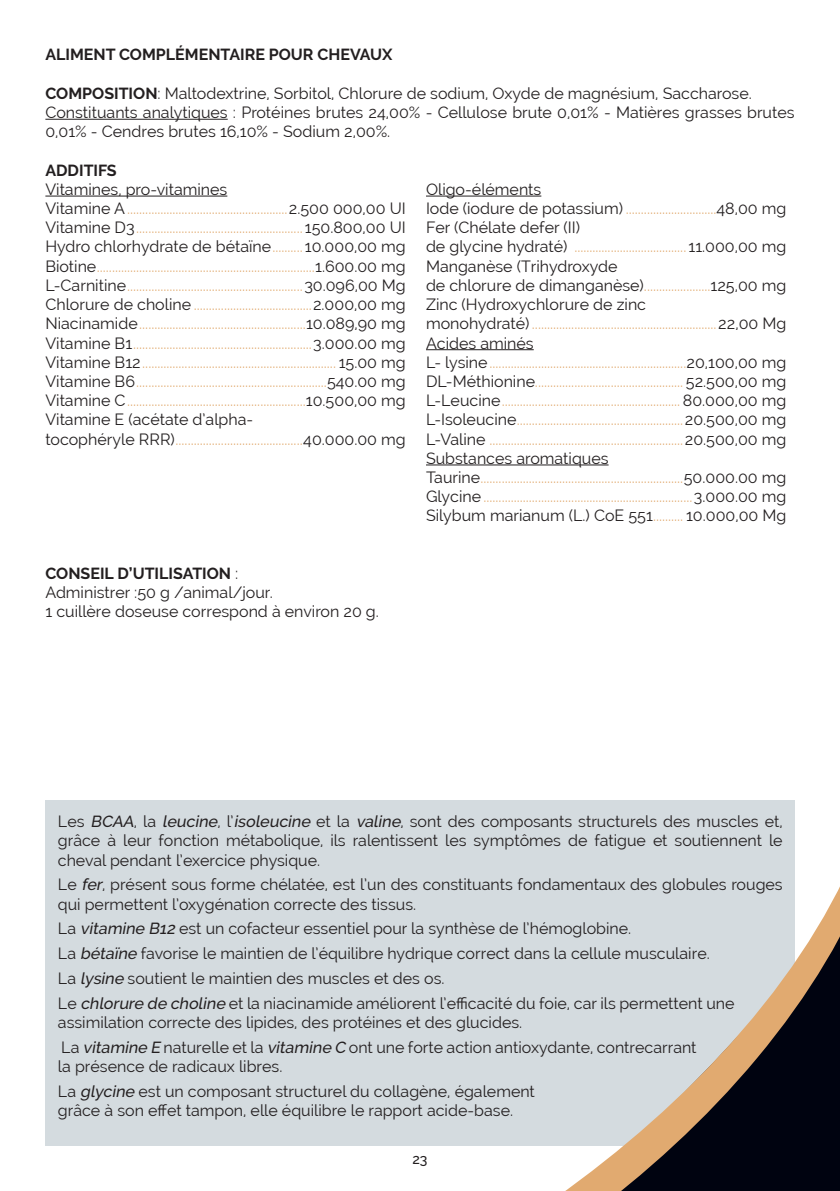
<style>
.page{position:relative;width:840px;height:1191px;background:#fff}
.page>*{position:absolute;margin:0;border:0;box-sizing:border-box;transform-origin:0 0}
.t1{font:16px/19.2px "Raleway";color:#e1aa70}
.t2{font:16px/19.2px "Raleway";color:#231f20}
.t3{font:700 16px "Raleway";color:#231f20}
.t4{font:500 14px "Raleway";color:#231f20}
.s1{font-weight:700}
.s2{color:#231f20}
.s3{font-weight:500;font-style:italic}
</style>
<div class="page">
<div style="left:45px;top:799px;width:749px;height:346px;background:#d4dbdf"></div>
<hr style="left:45px;top:119px;width:182px;height:1px;background:#231f20">
<hr style="left:45px;top:196px;width:182px;height:1px;background:#231f20">
<hr style="left:426px;top:196px;width:115px;height:1px;background:#231f20">
<hr style="left:426px;top:349px;width:107px;height:1px;background:#231f20">
<hr style="left:426px;top:464px;width:182px;height:1px;background:#231f20">
<svg style="left:272px;top:799px;width:567px;height:392px"></svg>
<p class="t3" style="left:45px;top:46px;width:348px">ALIMENT COMPLÉMENTAIRE POUR CHEVAUX</p>
<p class="t2" style="left:45px;top:84px;width:750px"><span class="s1">COMPOSITION</span>: Maltodextrine, Sorbitol, Chlorure de sodium, Oxyde de magnésium, Saccharose.<br>Constituants analytiques : Protéines brutes 24,00% - Cellulose brute 0,01% - Matières grasses brutes<br>0,01% - Cendres brutes 16,10% - Sodium 2,00%.</p>
<p class="t3" style="left:45px;top:161px;width:73px">ADDITIFS</p>
<p class="t1" style="left:45px;top:180px;width:362px"><span class="s2">Vitamines, pro-vitamines<br>Vitamine A</span>.....................................................<span class="s2">2.500 000,00 UI Vitamine D3</span>....................................................... <span class="s2">150.800,00 UI Hydro chlorhydrate de bétaïne</span>.......... <span class="s2">10.000,00 mg Biotine</span>........................................................................<span class="s2">1.600.00 mg L-Carnitine</span>..........................................................<span class="s2">30.096,00 Mg Chlorure de choline</span> .......................................<span class="s2">2.000,00 mg Niacinamide</span>.......................................................<span class="s2">10.089,90 mg Vitamine B1</span>...........................................................<span class="s2">3.000.00 mg Vitamine B12</span>................................................................ <span class="s2">15.00 mg Vitamine B6</span>...............................................................<span class="s2">540.00 mg Vitamine C</span>...........................................................<span class="s2">10.500,00 mg Vitamine E (acétate d’alpha-<br>tocophéryle RRR)</span>..........................................<span class="s2">40.000.00 mg</span></p>
<p class="t1" style="left:426px;top:180px;width:362px"><span class="s2">Oligo-éléments<br>Iode (iodure de potassium)</span> ..............................<span class="s2">48,00 mg Fer (Chélate defer (II)<br>de glycine hydraté)</span> ..................................... <span class="s2">11.000,00 mg Manganèse (Trihydroxyde<br>de chlorure de dimanganèse)</span>......................<span class="s2">125,00 mg Zinc (Hydroxychlorure de zinc<br>monohydraté)</span> .............................................................<span class="s2">22,00 Mg Acides aminés<br>L- lysine</span>.................................................................<span class="s2">20,100,00 mg DL-Méthionine</span>................................................. <span class="s2">52.500,00 mg L-Leucine</span>........................................................... <span class="s2">80.000,00 mg L-Isoleucine</span>.......................................................<span class="s2">20.500,00 mg L-Valine</span> ................................................................<span class="s2">20.500,00 mg Substances aromatiques Taurine</span>...................................................................<span class="s2">50.000.00 mg Glycine</span> .....................................................................<span class="s2">3.000.00 mg Silybum marianum (L.) CoE 551</span>.......... <span class="s2">10.000,00 Mg</span></p>
<p class="t2" style="left:45px;top:564px;width:335px"><span class="s1">CONSEIL D’UTILISATION</span> :<br>Administrer :50 g /animal/jour.<br>1 cuillère doseuse correspond à environ 20 g.</p>
<p class="t2" style="left:58px;top:812px;width:726px;text-align:justify">Les <span class="s3">BCAA</span>, la <span class="s3">leucine</span>, l’<span class="s3">isoleucine</span> et la <span class="s3">valine</span>, sont des composants structurels des muscles et, grâce à leur fonction métabolique, ils ralentissent les symptômes de fatigue et soutiennent le cheval pendant l’exercice physique.</p>
<p class="t2" style="left:58px;top:875px;width:726px">Le <span class="s3">fer</span>, présent sous forme chélatée, est l’un des constituants fondamentaux des globules rouges qui permettent l’oxygénation correcte des tissus.</p>
<p class="t2" style="left:58px;top:916px;width:678px;line-height:24.8px">La <span class="s3">vitamine B12</span> est un cofacteur essentiel pour la synthèse de l’hémoglobine.<br>La <span class="s3">bétaïne</span> favorise le maintien de l’équilibre hydrique correct dans la cellule musculaire.<br>La <span class="s3">lysine</span> soutient le maintien des muscles et des os.<br>Le <span class="s3">chlorure de choline</span> et la niacinamide améliorent l’efficacité du foie, car ils permettent une</p>
<p class="t2" style="left:58px;top:1010px;width:640px;line-height:24.8px">assimilation correcte des lipides, des protéines et des glucides.<br>La <span class="s3">vitamine E</span> naturelle et la <span class="s3">vitamine C</span> ont une forte action antioxydante, contrecarrant</p>
<p class="t2" style="left:58px;top:1054px;width:478px;line-height:24.8px">la présence de radicaux libres.<br>La <span class="s3">glycine</span> est un composant structurel du collagène, également</p>
<p class="t2" style="left:58px;top:1101px;width:456px">grâce à son effet tampon, elle équilibre le rapport acide-base.</p>
<p class="t4" style="left:412px;top:1151px;width:17px">23</p>
</div>
